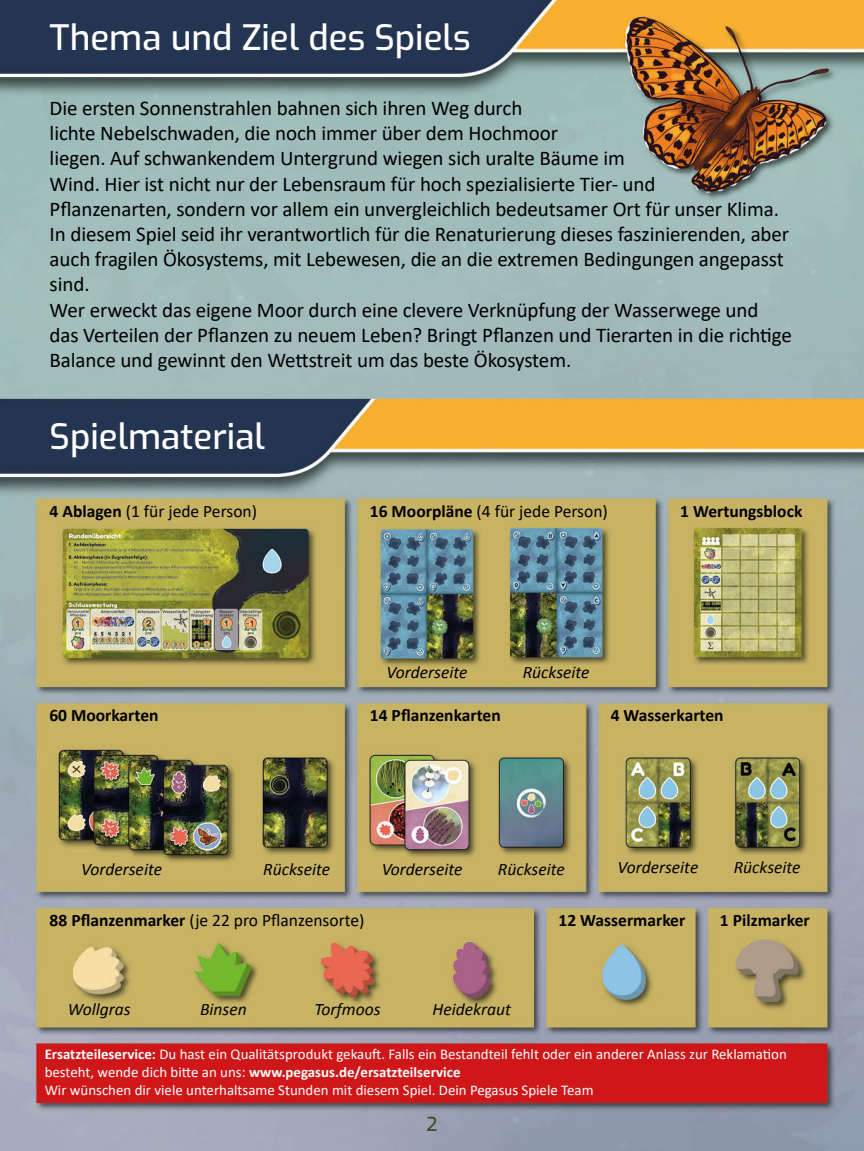
<style>
.page{position:relative;width:864px;height:1151px;background:#fff}
.page>*{position:absolute;margin:0;border:0;box-sizing:border-box;transform-origin:0 0}
.t1{font:100 35px "Exo";color:#fff}
.t2{font:21px/25.2px "Calibri";letter-spacing:-.005em;color:#000}
.t3{font:100 19.25px "Exo";color:#3f4d24}
.t4{font:italic 17.5px "Calibri";color:#000}
.t5{font:17.5px "Calibri";color:#000}
.t6{font:700 17.5px "Calibri";color:#000}
.t7{font:14.88px/17.8px "Calibri";color:#fff}
.s1{font-weight:700}
</style>
<div class="page">
<img style="left:0;top:0;width:863px;height:1151px">
<h1 class="t1" style="left:50px;top:12px;width:422px">Thema und Ziel des Spiels</h1>
<p class="t2" style="left:50px;top:95px;width:743px">Die ersten Sonnenstrahlen bahnen sich ihren Weg durch<br>lichte Nebelschwaden, die noch immer über dem Hochmoor<br>liegen. Auf schwankendem Untergrund wiegen sich uralte Bäume im<br>Wind. Hier ist nicht nur der Lebensraum für hoch spezialisierte Tier- und<br>Pflanzenarten, sondern vor allem ein unvergleichlich bedeutsamer Ort für unser Klima.<br>In diesem Spiel seid ihr verantwortlich für die Renaturierung dieses faszinierenden, aber auch fragilen Ökosystems, mit Lebewesen, die an die extremen Bedingungen angepasst sind.<br>Wer erweckt das eigene Moor durch eine clevere Verknüpfung der Wasserwege und das Verteilen der Pflanzen zu neuem Leben? Bringt Pflanzen und Tierarten in die richtige Balance und gewinnt den Wettstreit um das beste Ökosystem.</p>
<h1 class="t1" style="left:50px;top:411px;width:217px">Spielmaterial</h1>
<p class="t5" style="left:50px;top:499px;width:209px"><span class="s1">4 Ablagen</span> (1 für jede Person)</p>
<p class="t5" style="left:370px;top:499px;width:239px"><span class="s1">16 Moorpläne</span> (4 für jede Person)</p>
<p class="t6" style="left:680px;top:500px;width:124px">1 Wertungsblock</p>
<p class="t6" style="left:49px;top:704px;width:111px">60 Moorkarten</p>
<p class="t4" style="left:81px;top:857px;width:82px">Vorderseite</p>
<p class="t4" style="left:386px;top:660px;width:82px">Vorderseite</p>
<p class="t4" style="left:522px;top:660px;width:68px">Rückseite</p>
<p class="t6" style="left:370px;top:704px;width:132px">14 Pflanzenkarten</p>
<p class="t6" style="left:610px;top:704px;width:114px">4 Wasserkarten</p>
<p class="t4" style="left:263px;top:857px;width:68px">Rückseite</p>
<p class="t4" style="left:497px;top:857px;width:68px">Rückseite</p>
<p class="t4" style="left:733px;top:855px;width:68px">Rückseite</p>
<p class="t4" style="left:381px;top:857px;width:82px">Vorderseite</p>
<p class="t4" style="left:617px;top:855px;width:82px">Vorderseite</p>
<p class="t5" style="left:50px;top:908px;width:316px"><span class="s1">88 Pflanzenmarker</span> (je 22 pro Pflanzensorte)</p>
<p class="t6" style="left:558px;top:909px;width:128px">12 Wassermarker</p>
<p class="t6" style="left:719px;top:909px;width:91px">1 Pilzmarker</p>
<p class="t4" style="left:68px;top:997px;width:64px">Wollgras</p>
<p class="t4" style="left:314px;top:997px;width:67px">Torfmoos</p>
<p class="t4" style="left:200px;top:997px;width:48px">Binsen</p>
<p class="t4" style="left:432px;top:997px;width:80px">Heidekraut</p>
<p class="t7" style="left:45px;top:1045px;width:743px"><span class="s1">Ersatzteileservice:</span> Du hast ein Qualitätsprodukt gekauft. Falls ein Bestandteil fehlt oder ein anderer Anlass zur Reklamation besteht, wende dich bitte an uns: <span class="s1">www.pegasus.de/ersatzteilservice<br></span>Wir wünschen dir viele unterhaltsame Stunden mit diesem Spiel. Dein Pegasus Spiele Team</p>
<p class="t3" style="left:426px;top:1110px;width:13px">2</p>
</div>
